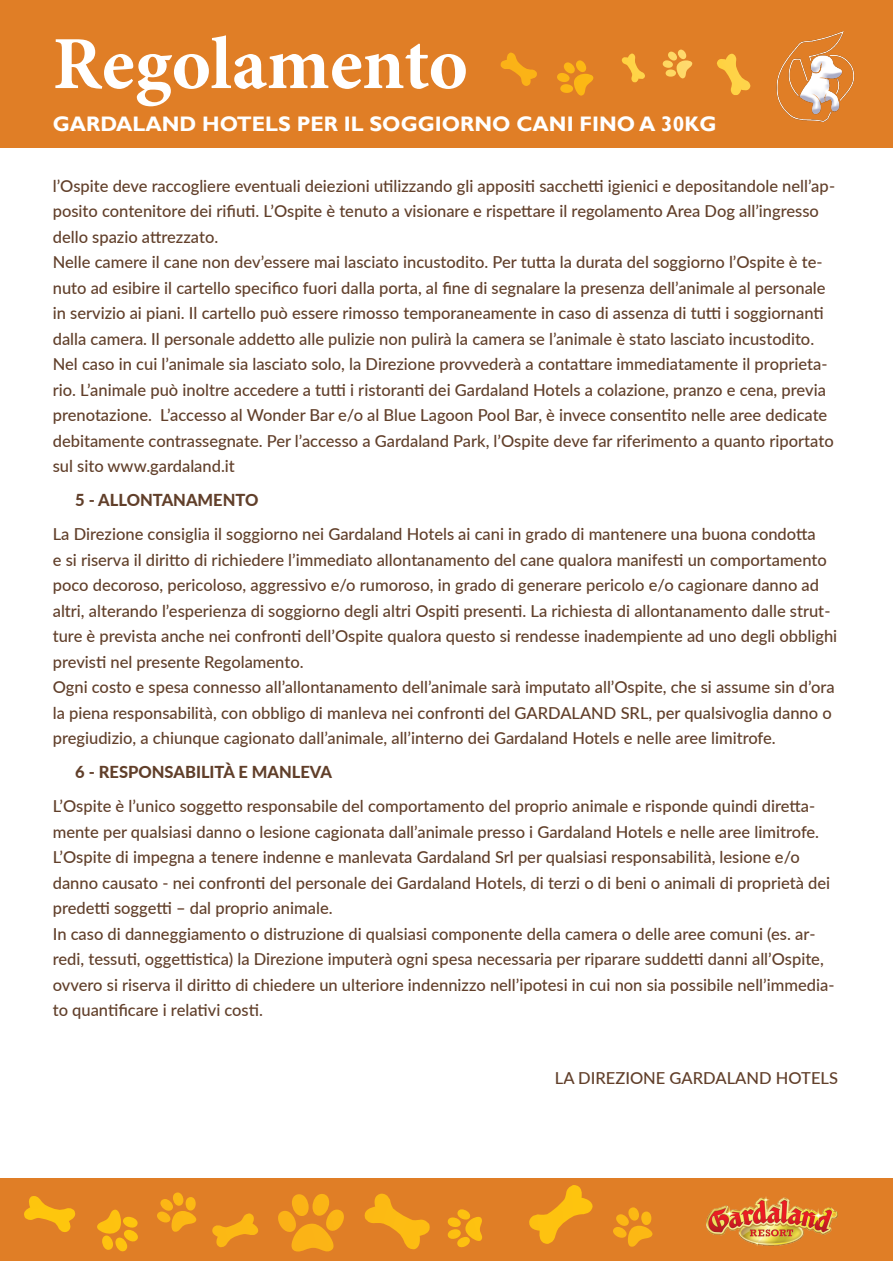
<style>
.page{position:relative;width:893px;height:1261px;background:#fff}
.page>*{position:absolute;margin:0;border:0;box-sizing:border-box;transform-origin:0 0}
.t1{font:700 75px "Minion Pro";letter-spacing:-.005em;color:#fff}
.t2{font:700 21px "Gill Sans";color:#fff}
.t3{font:500 16.5px/25.5px "Lato";color:#613f2a}
.t4{font:800 16.5px "Lato";color:#613f2a}
</style>
<div class="page">
<div style="left:0;top:1178px;width:893px;height:83px;background:#e07e26"></div>
<svg style="left:613px;top:1207px;width:39px;height:40px"></svg>
<svg style="left:448px;top:1209px;width:34px;height:39px"></svg>
<svg style="left:529px;top:1185px;width:64px;height:59px"></svg>
<svg style="left:364px;top:1193px;width:66px;height:57px"></svg>
<div style="left:0;top:0;width:893px;height:148px;background:#e07e26"></div>
<img style="left:706px;top:1196px;width:132px;height:50px">
<svg style="left:24px;top:1196px;width:51px;height:36px"></svg>
<svg style="left:157px;top:1192px;width:39px;height:40px"></svg>
<svg style="left:212px;top:1213px;width:46px;height:34px"></svg>
<svg style="left:97px;top:1209px;width:41px;height:43px"></svg>
<svg style="left:557px;top:60px;width:36px;height:36px"></svg>
<svg style="left:500px;top:53px;width:37px;height:33px"></svg>
<svg style="left:663px;top:50px;width:29px;height:29px"></svg>
<svg style="left:622px;top:54px;width:23px;height:28px"></svg>
<svg style="left:717px;top:54px;width:33px;height:41px"></svg>
<img style="left:776px;top:31px;width:79px;height:90px">
<svg style="left:278px;top:1194px;width:66px;height:58px"></svg>
<p class="t1" style="left:53px;top:11px;width:417px">Regolamento</p>
<p class="t2" style="left:53px;top:111px;width:665px">GARDALAND HOTELS PER IL SOGGIORNO CANI FINO A 30KG</p>
<p class="t3" style="left:53px;top:172px;width:784px">l’Ospite deve raccogliere eventuali deiezioni utilizzando gli appositi sacchetti igienici e depositandole nell’ap&shy;posito contenitore dei rifiuti. L’Ospite è tenuto a visionare e rispettare il regolamento Area Dog all’ingresso dello spazio attrezzato.<br>Nelle camere il cane non dev’essere mai lasciato incustodito. Per tutta la durata del soggiorno l’Ospite è te&shy;nuto ad esibire il cartello specifico fuori dalla porta, al fine di segnalare la presenza dell’animale al personale in servizio ai piani. Il cartello può essere rimosso temporaneamente in caso di assenza di tutti i soggiornanti dalla camera. Il personale addetto alle pulizie non pulirà la camera se l’animale è stato lasciato incustodito.<br>Nel caso in cui l’animale sia lasciato solo, la Direzione provvederà a contattare immediatamente il proprieta&shy;rio. L’animale può inoltre accedere a tutti i ristoranti dei Gardaland Hotels a colazione, pranzo e cena, previa prenotazione. L’accesso al Wonder Bar e/o al Blue Lagoon Pool Bar, è invece consentito nelle aree dedicate debitamente contrassegnate. Per l’accesso a Gardaland Park, l’Ospite deve far riferimento a quanto riportato sul sito www.gardaland.it</p>
<p class="t4" style="left:75px;top:488px;width:185px">5 - ALLONTANAMENTO</p>
<p class="t3" style="left:53px;top:521px;width:786px">La Direzione consiglia il soggiorno nei Gardaland Hotels ai cani in grado di mantenere una buona condotta<br>e si riserva il diritto di richiedere l’immediato allontanamento del cane qualora manifesti un comportamento poco decoroso, pericoloso, aggressivo e/o rumoroso, in grado di generare pericolo e/o cagionare danno ad altri, alterando l’esperienza di soggiorno degli altri Ospiti presenti. La richiesta di allontanamento dalle strut&shy;ture è prevista anche nei confronti dell’Ospite qualora questo si rendesse inadempiente ad uno degli obblighi previsti nel presente Regolamento.<br>Ogni costo e spesa connesso all’allontanamento dell’animale sarà imputato all’Ospite, che si assume sin d’ora la piena responsabilità, con obbligo di manleva nei confronti del GARDALAND SRL, per qualsivoglia danno o pregiudizio, a chiunque cagionato dall’animale, all’interno dei Gardaland Hotels e nelle aree limitrofe.</p>
<p class="t4" style="left:75px;top:760px;width:258px">6 - RESPONSABILITÀ E MANLEVA</p>
<p class="t3" style="left:53px;top:793px;width:783px">L’Ospite è l’unico soggetto responsabile del comportamento del proprio animale e risponde quindi diretta&shy;mente per qualsiasi danno o lesione cagionata dall’animale presso i Gardaland Hotels e nelle aree limitrofe.<br>L’Ospite di impegna a tenere indenne e manlevata Gardaland Srl per qualsiasi responsabilità, lesione e/o danno causato - nei confronti del personale dei Gardaland Hotels, di terzi o di beni o animali di proprietà dei predetti soggetti – dal proprio animale.<br>In caso di danneggiamento o distruzione di qualsiasi componente della camera o delle aree comuni (es. ar&shy;redi, tessuti, oggettistica) la Direzione imputerà ogni spesa necessaria per riparare suddetti danni all’Ospite, ovvero si riserva il diritto di chiedere un ulteriore indennizzo nell’ipotesi in cui non sia possibile nell’immedia&shy;to quantificare i relativi costi.</p>
<p class="t3" style="left:555px;top:1065px;width:284px">LA DIREZIONE GARDALAND HOTELS</p>
</div>
